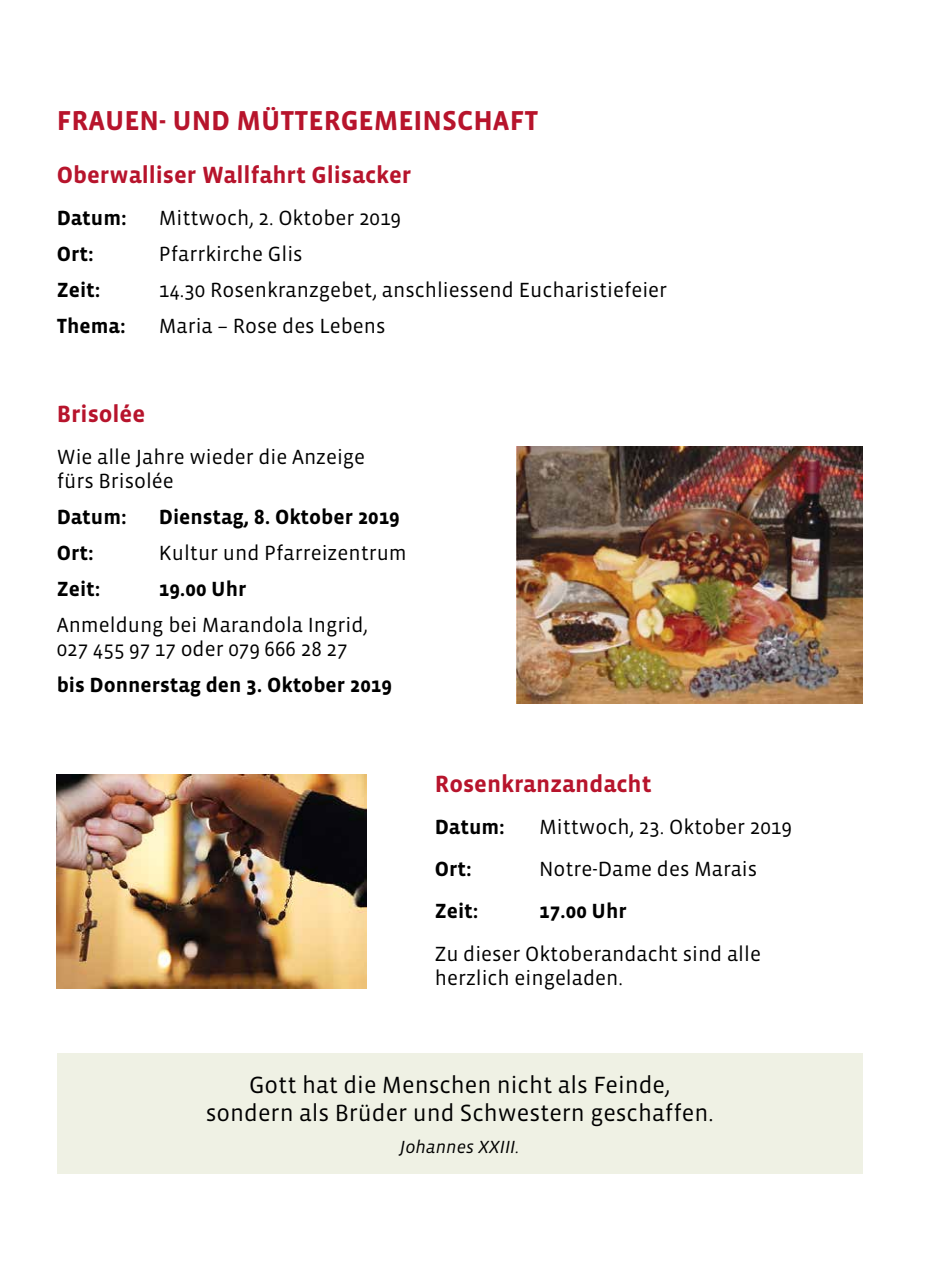
<style>
.page{position:relative;width:942px;height:1276px;background:#fff}
.page>*{position:absolute;margin:0;border:0;box-sizing:border-box;transform-origin:0 0}
.t1{font:700 28px "Vista Sans";color:#b7142c}
.t2{font:24px/28px "Vista Sans";color:#000;text-align:center}
.t3{font:700 24px "Vista Sans";color:#b7142c}
.t4{font:21px/24px "Vista Sans";color:#000}
.t5{font:700 21px "Vista Sans";color:#000}
.t6{font:italic 18px "Vista Sans";color:#000}
</style>
<div class="page">
<img style="left:516px;top:447px;width:346px;height:256px">
<img style="left:57px;top:774px;width:309px;height:214px">
<div style="left:57px;top:1053px;width:805px;height:121px;background:#eff1e4"></div>
<h1 class="t1" style="left:57px;top:106px;width:483px">FRAUEN- UND MÜTTERGEMEINSCHAFT</h1>
<p class="t3" style="left:57px;top:162px;width:356px">Oberwalliser Wallfahrt Glisacker</p>
<p class="t5" style="left:57px;top:207px;width:71px">Datum:</p>
<p class="t4" style="left:159px;top:206px;width:244px">Mittwoch, 2. Oktober 2019</p>
<p class="t5" style="left:57px;top:243px;width:38px">Ort:</p>
<p class="t4" style="left:159px;top:242px;width:145px">Pfarrkirche Glis</p>
<p class="t5" style="left:57px;top:279px;width:45px">Zeit:</p>
<p class="t4" style="left:159px;top:278px;width:509px">14.30 Rosenkranzgebet, anschliessend Eucharistiefeier</p>
<p class="t5" style="left:57px;top:315px;width:70px">Thema:</p>
<p class="t4" style="left:159px;top:314px;width:228px">Maria – Rose des Lebens</p>
<p class="t3" style="left:57px;top:401px;width:90px">Brisolée</p>
<p class="t4" style="left:57px;top:445px;width:310px">Wie alle Jahre wieder die Anzeige fürs Brisolée</p>
<p class="t5" style="left:57px;top:506px;width:71px">Datum:</p>
<p class="t5" style="left:159px;top:506px;width:242px">Dienstag, 8. Oktober 2019</p>
<p class="t5" style="left:57px;top:542px;width:38px">Ort:</p>
<p class="t4" style="left:159px;top:541px;width:249px">Kultur und Pfarreizentrum</p>
<p class="t5" style="left:57px;top:578px;width:45px">Zeit:</p>
<p class="t5" style="left:159px;top:578px;width:89px">19.00 Uhr</p>
<p class="t4" style="left:57px;top:613px;width:312px">Anmeldung bei Marandola Ingrid,<br>027 455 97 17 oder 079 666 28 27</p>
<p class="t5" style="left:57px;top:674px;width:336px">bis Donnerstag den 3. Oktober 2019</p>
<p class="t3" style="left:434px;top:771px;width:218px">Rosenkranzandacht</p>
<p class="t5" style="left:434px;top:816px;width:71px">Datum:</p>
<p class="t4" style="left:539px;top:815px;width:254px">Mittwoch, 23. Oktober 2019</p>
<p class="t5" style="left:434px;top:858px;width:38px">Ort:</p>
<p class="t4" style="left:539px;top:857px;width:219px">Notre-Dame des Marais</p>
<p class="t5" style="left:434px;top:900px;width:45px">Zeit:</p>
<p class="t5" style="left:539px;top:900px;width:89px">17.00 Uhr</p>
<p class="t4" style="left:434px;top:942px;width:327px">Zu dieser Oktoberandacht sind alle herzlich eingeladen.</p>
<p class="t2" style="left:206px;top:1071px;width:509px">Gott hat die Menschen nicht als Feinde, sondern als Brüder und Schwestern geschaffen.</p>
<p class="t6" style="left:400px;top:1138px;width:121px">Johannes XXIII.</p>
</div>
